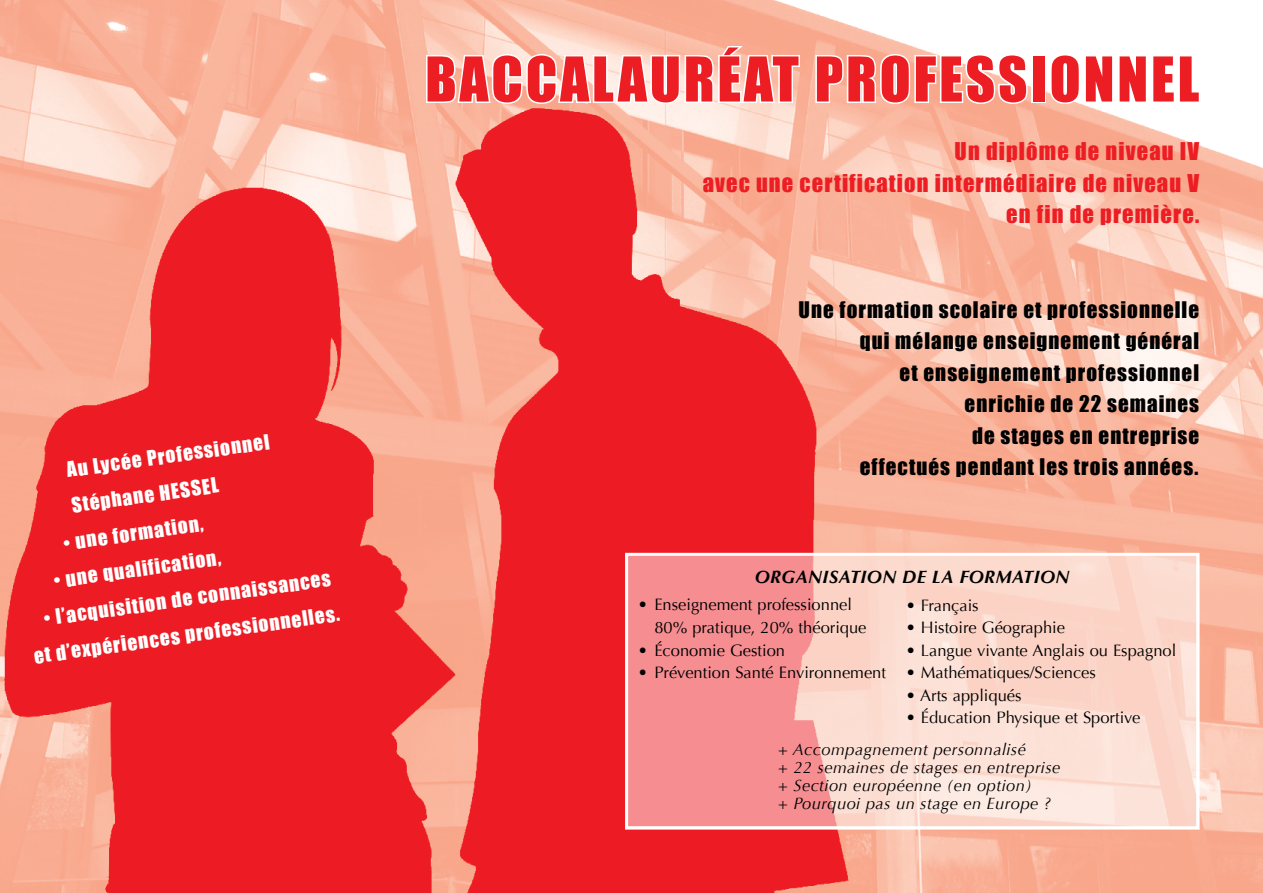
<style>
.page{position:relative;width:1263px;height:893px;background:#fff}
.page>*{position:absolute;margin:0;border:0;box-sizing:border-box;transform-origin:0 0}
.t1{font:57px "Impact";letter-spacing:.05em;color:#ed1d24}
.t2{font:22.5px/31.5px "Impact";letter-spacing:.05em;color:#ed1d24;text-align:right}
.t3{font:21px/31.5px "Impact";letter-spacing:.05em;color:#000;text-align:right}
.t4{font:19.5px/36px "Impact";color:#fff}
.t5{font:italic 700 18px "Optima";letter-spacing:.025em;color:#000}
.t6{font:16.5px/22.5px "Optima";color:#000}
.t7{font:italic 16.5px/18px "Optima";letter-spacing:.025em;color:#000}
</style>
<div class="page">
<img style="left:0;top:0;width:1263px;height:893px">
<svg style="left:424px;top:39px;width:377px;height:67px"></svg>
<svg style="left:814px;top:52px;width:216px;height:54px"></svg>
<svg style="left:1048px;top:52px;width:154px;height:54px"></svg>
<svg style="left:629px;top:557px;width:566px;height:268px;background:#f9c1bb"></svg>
<div style="left:625px;top:553px;width:574px;height:276px;border:3px solid #fff"></div>
<p class="t4" style="left:64px;top:451px;width:206px;rotate:-8deg">Au Lycée Professionnel<br>Stéphane HESSEL</p>
<p class="t4" style="left:61px;top:525px;width:142px;rotate:-8deg">• une formation,</p>
<p class="t4" style="left:51px;top:562px;width:170px;rotate:-8deg">• une qualification,</p>
<p class="t4" style="left:26px;top:602px;width:310px;text-align:center;rotate:-8deg">• l’acquisition de connaissances et d’expériences professionnelles.</p>
<h1 class="t1" style="left:425px;top:35px;width:775px">BACCALAURÉAT PROFESSIONNEL</h1>
<h2 class="t2" style="left:703px;top:135px;width:498px">Un diplôme de niveau IV<br>avec une certification intermédiaire de niveau V en fin de première.</h2>
<p class="t3" style="left:798px;top:293px;width:402px">Une formation scolaire et professionnelle qui mélange enseignement général<br>et enseignement professionnel<br>enrichie de 22 semaines<br>de stages en entreprise<br>effectués pendant les trois années.</p>
<p class="t5" style="left:755px;top:566px;width:316px">ORGANISATION DE LA FORMATION</p>
<p class="t6" style="left:654px;top:594px;width:214px;text-indent:-16px">• Enseignement professionnel<br>80% pratique, 20% théorique</p>
<p class="t6" style="left:638px;top:639px;width:149px">• Économie Gestion</p>
<p class="t6" style="left:638px;top:661px;width:250px">• Prévention Santé Environnement</p>
<p class="t6" style="left:906px;top:594px;width:74px">• Français</p>
<p class="t6" style="left:906px;top:616px;width:161px">• Histoire Géographie</p>
<p class="t6" style="left:906px;top:639px;width:272px">• Langue vivante Anglais ou Espagnol</p>
<p class="t6" style="left:906px;top:661px;width:192px">• Mathématiques/Sciences</p>
<p class="t6" style="left:906px;top:684px;width:117px">• Arts appliqués</p>
<p class="t6" style="left:906px;top:706px;width:236px">• Éducation Physique et Sportive</p>
<p class="t7" style="left:778px;top:741px;width:284px">+ Accompagnement personnalisé<br>+ 22 semaines de stages en entreprise + Section européenne (en option)<br>+ Pourquoi pas un stage en Europe ?</p>
</div>
